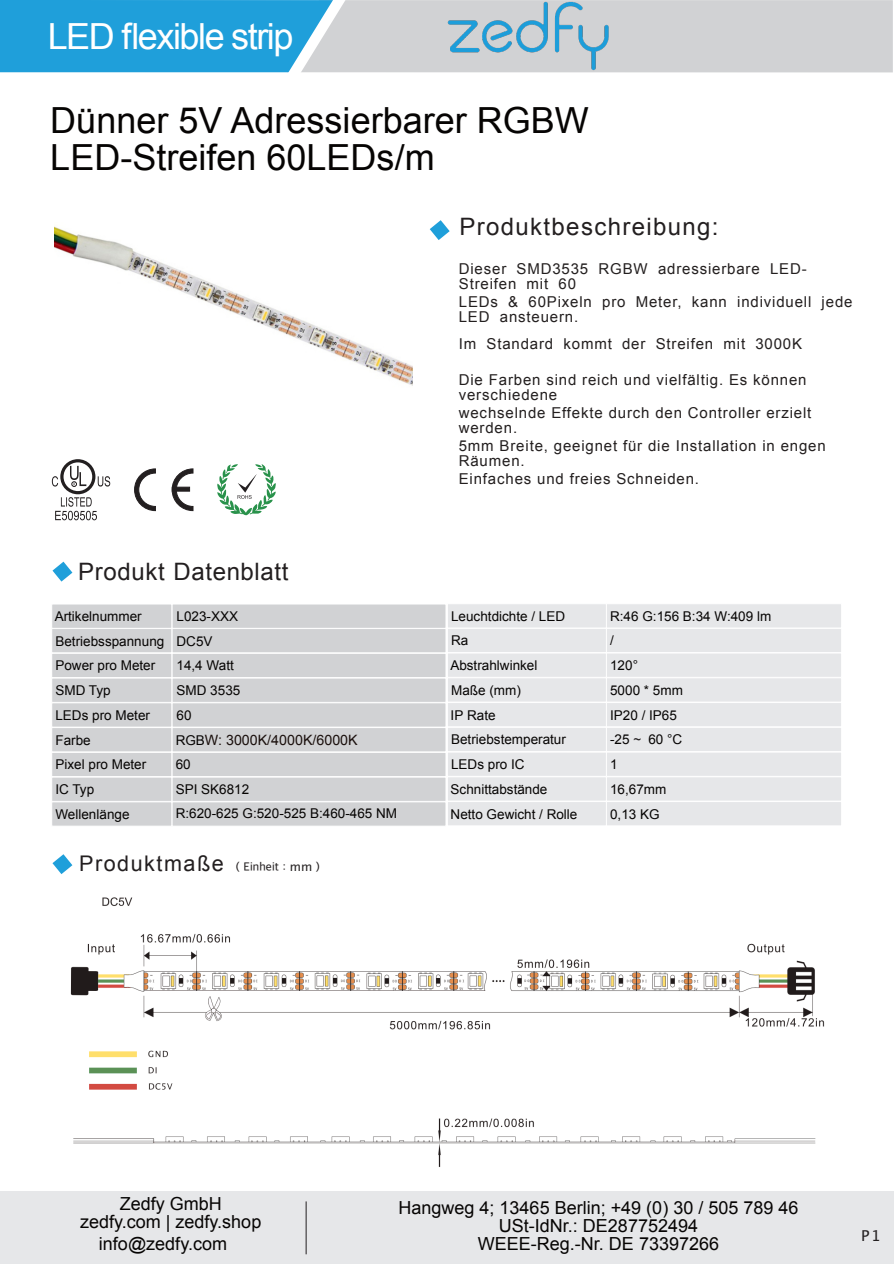
<style>
.page{position:relative;width:894px;height:1264px;background:#fff}
.page>*{position:absolute;margin:0;border:0;box-sizing:border-box;transform-origin:0 0}
.t1{font:36px/37.2px "Arial";color:#060403}
.t2{font:36px "Arial";letter-spacing:-.04em;color:#fff}
.t3{font:24px "Arial";letter-spacing:.055em;color:#231f20}
.t4{font:24px "Arial";letter-spacing:.025em;color:#231f20}
.t5{font:21.6px "Arial";letter-spacing:.07em;color:#231f20}
.t6{font:18px/18px "Arial";color:#060403;text-align:center}
.t7{font:15px/15px "Arial";letter-spacing:.055em;color:#231f1f}
.t8{font:15px "Lucida Grande";color:#231f20}
.t9{font:14.25px "Arial";color:#1b100d}
.t10{font:13.5px/24.8px "Arial";color:#060403}
.s1{font-size:13.5px;color:#060403}
.s2{color:#231f20}
.s3{font-family:"Apple SD Gothic Neo";font-weight:500;font-size:12px}
.s4{font-family:"Lucida Grande";font-size:12px}
</style>
<div class="page">
<div style="left:567px;top:776px;width:274px;height:25px;background:#e6e7e9;border:1px solid #fff"></div>
<div style="left:567px;top:801px;width:274px;height:25px;background:#e6e7e9;border:1px solid #fff"></div>
<div style="left:447px;top:776px;width:159px;height:25px;background:#e6e7e9;border:1px solid #fff"></div>
<div style="left:447px;top:801px;width:159px;height:25px;background:#e6e7e9;border:1px solid #fff"></div>
<div style="left:567px;top:628px;width:274px;height:25px;background:#e6e7e9;border:1px solid #fff"></div>
<div style="left:567px;top:653px;width:274px;height:24px;background:#e6e7e9;border:1px solid #fff"></div>
<div style="left:567px;top:677px;width:274px;height:25px;background:#e6e7e9;border:1px solid #fff"></div>
<div style="left:567px;top:702px;width:274px;height:25px;background:#e6e7e9;border:1px solid #fff"></div>
<div style="left:567px;top:752px;width:274px;height:24px;background:#e6e7e9;border:1px solid #fff"></div>
<div style="left:567px;top:603px;width:274px;height:25px;background:#e6e7e9;border:1px solid #fff"></div>
<div style="left:447px;top:628px;width:159px;height:25px;background:#e6e7e9;border:1px solid #fff"></div>
<div style="left:447px;top:653px;width:159px;height:24px;background:#e6e7e9;border:1px solid #fff"></div>
<div style="left:447px;top:677px;width:159px;height:25px;background:#e6e7e9;border:1px solid #fff"></div>
<div style="left:447px;top:702px;width:159px;height:25px;background:#e6e7e9;border:1px solid #fff"></div>
<div style="left:447px;top:752px;width:159px;height:24px;background:#e6e7e9;border:1px solid #fff"></div>
<div style="left:447px;top:603px;width:159px;height:25px;background:#e6e7e9;border:1px solid #fff"></div>
<div style="left:567px;top:727px;width:274px;height:25px;background:#e6e7e9;border:1px solid #fff"></div>
<div style="left:447px;top:727px;width:159px;height:25px;background:#e6e7e9;border:1px solid #fff"></div>
<svg style="left:0;top:0;width:892px;height:73px;background:#85bdd7"></svg>
<div style="left:0;top:1191px;width:893px;height:72px;background:#e6e7e9"></div>
<svg style="left:430px;top:220px;width:19px;height:20px"></svg>
<div style="left:172px;top:628px;width:274px;height:25px;background:#d1d2d4;border:1px solid #fff"></div>
<div style="left:172px;top:653px;width:274px;height:25px;background:#d1d2d4;border:1px solid #fff"></div>
<div style="left:172px;top:678px;width:274px;height:24px;background:#d1d2d4;border:1px solid #fff"></div>
<div style="left:172px;top:702px;width:274px;height:25px;background:#d1d2d4;border:1px solid #fff"></div>
<div style="left:172px;top:752px;width:274px;height:25px;background:#d1d2d4;border:1px solid #fff"></div>
<div style="left:172px;top:777px;width:274px;height:24px;background:#d1d2d4;border:1px solid #fff"></div>
<div style="left:172px;top:801px;width:274px;height:25px;background:#d1d2d4;border:1px solid #fff"></div>
<div style="left:172px;top:604px;width:274px;height:24px;background:#d1d2d4;border:1px solid #fff"></div>
<div style="left:52px;top:628px;width:120px;height:25px;background:#d1d2d4;border:1px solid #fff"></div>
<div style="left:52px;top:653px;width:120px;height:25px;background:#d1d2d4;border:1px solid #fff"></div>
<div style="left:52px;top:678px;width:120px;height:24px;background:#d1d2d4;border:1px solid #fff"></div>
<div style="left:52px;top:702px;width:120px;height:25px;background:#d1d2d4;border:1px solid #fff"></div>
<div style="left:52px;top:752px;width:120px;height:25px;background:#d1d2d4;border:1px solid #fff"></div>
<div style="left:52px;top:777px;width:120px;height:24px;background:#d1d2d4;border:1px solid #fff"></div>
<div style="left:52px;top:801px;width:120px;height:25px;background:#d1d2d4;border:1px solid #fff"></div>
<div style="left:52px;top:604px;width:120px;height:24px;background:#d1d2d4;border:1px solid #fff"></div>
<svg style="left:52px;top:561px;width:20px;height:20px"></svg>
<div style="left:172px;top:727px;width:274px;height:25px;background:#d1d2d4;border:1px solid #fff"></div>
<div style="left:52px;top:727px;width:120px;height:25px;background:#d1d2d4;border:1px solid #fff"></div>
<svg style="left:52px;top:854px;width:20px;height:20px"></svg>
<hr style="left:306px;top:1201px;width:1px;height:53px;background:#231f20">
<svg style="left:60px;top:459px;width:35px;height:35px"></svg>
<div style="left:64px;top:462px;width:28px;height:29px;background:#fff;border-radius:50%"></div>
<svg style="left:52px;top:476px;width:6px;height:10px"></svg>
<svg style="left:98px;top:476px;width:12px;height:10px"></svg>
<svg style="left:70px;top:466px;width:16px;height:21px"></svg>
<svg style="left:55px;top:497px;width:42px;height:23px"></svg>
<svg style="left:134px;top:468px;width:22px;height:43px"></svg>
<svg style="left:171px;top:468px;width:23px;height:43px"></svg>
<div style="left:172px;top:487px;width:18px;height:4px;background:#231f20;border:1px solid #231f20"></div>
<svg style="left:217px;top:464px;width:59px;height:52px"></svg>
<img style="left:446px;top:0;width:164px;height:72px">
<img style="left:54px;top:226px;width:358px;height:160px">
<img style="left:70px;top:897px;width:755px;height:270px">
<h1 class="t2" style="left:48px;top:23px;width:247px">LED flexible strip</h1>
<h1 class="t1" style="left:50px;top:105px;width:540px">Dünner 5V Adressierbarer RGBW<br>LED-Streifen 60LEDs/m</h1>
<h2 class="t3" style="left:459px;top:217px;width:260px">Produktbeschreibung:</h2>
<p class="t7" style="left:459px;top:263px;width:349px">Dieser SMD3535 RGBW adressierbare LED-<br>Streifen mit 60</p>
<p class="t7" style="left:459px;top:296px;width:395px">LEDs &amp; 60Pixeln pro Meter, kann individuell jede<br>LED ansteuern.</p>
<p class="t7" style="left:459px;top:338px;width:345px">Im Standard kommt der Streifen mit 3000K</p>
<p class="t7" style="left:459px;top:374px;width:349px">Die Farben sind reich und vielfältig. Es können verschiedene</p>
<p class="t7" style="left:459px;top:407px;width:354px">wechselnde Effekte durch den Controller erzielt werden.</p>
<p class="t7" style="left:459px;top:440px;width:368px">5mm Breite, geeignet für die Installation in engen<br>Räumen.</p>
<p class="t7" style="left:459px;top:473px;width:242px">Einfaches und freies Schneiden.</p>
<h2 class="t4" style="left:78px;top:562px;width:212px">Produkt Datenblatt</h2>
<p class="t10" style="left:55px;top:605px;width:89px">Artikelnummer</p>
<p class="t10" style="left:176px;top:605px;width:63px">L023-XXX</p>
<p class="t10" style="left:451px;top:605px;width:116px">Leuchtdichte / LED</p>
<p class="t10" style="left:610px;top:605px;width:163px">R:46 G:156 B:34 W:409 lm</p>
<p class="t10" style="left:176px;top:629px;width:65px">DC5V<br>14,4 Watt<br>SMD 3535<br>60</p>
<p class="t9" style="left:176px;top:734px;width:183px"><span class="s1">RGB</span>W: 3000K/4000K/6000K</p>
<p class="t10" style="left:176px;top:753px;width:223px">60<br>SPI SK6812<br>R:620-625 G:520-525 B:460-465 NM</p>
<p class="t10" style="left:610px;top:629px;width:74px">/<br>120°<br>5000 * 5mm<br>IP20 / IP65 -25 <span class="s2">~</span> 60 °C<br>1<br>16,67mm<br>0,13 KG</p>
<p class="t10" style="left:450px;top:629px;width:89px">Ra<br>Abstrahlwinkel<br>Maße (mm)<br>IP Rate</p>
<p class="t10" style="left:450px;top:753px;width:128px">LEDs pro IC<br>Schnittabstände<br>Netto Gewicht / Rolle</p>
<p class="t10" style="left:55px;top:629px;width:110px">Betriebsspannung</p>
<p class="t10" style="left:55px;top:654px;width:101px">Power pro Meter</p>
<p class="t10" style="left:55px;top:679px;width:57px">SMD Typ</p>
<p class="t10" style="left:55px;top:704px;width:96px">LEDs pro Meter</p>
<p class="t10" style="left:451px;top:728px;width:116px">Betriebstemperatur</p>
<p class="t10" style="left:55px;top:728px;width:92px">Farbe<br>Pixel pro Meter<br>IC Typ<br>Wellenlänge</p>
<h3 class="t5" style="left:79px;top:855px;width:245px">Produktmaße <span class="s3">（Einheit：</span><span class="s4">mm</span><span class="s3">）</span></h3>
<h3 class="t6" style="left:80px;top:1196px;width:183px">Zedfy GmbH zedfy.com | zedfy.shop</h3>
<h3 class="t6" style="left:99px;top:1236px;width:129px">info@zedfy.com</h3>
<h3 class="t6" style="left:398px;top:1200px;width:401px">Hangweg 4; 13465 Berlin; +49 (0) 30 / 505 789 46<br>USt-IdNr.: DE287752494<br>WEEE-Reg.-Nr. DE 73397266</h3>
<p class="t8" style="left:861px;top:1229px;width:21px">P1</p>
</div>
